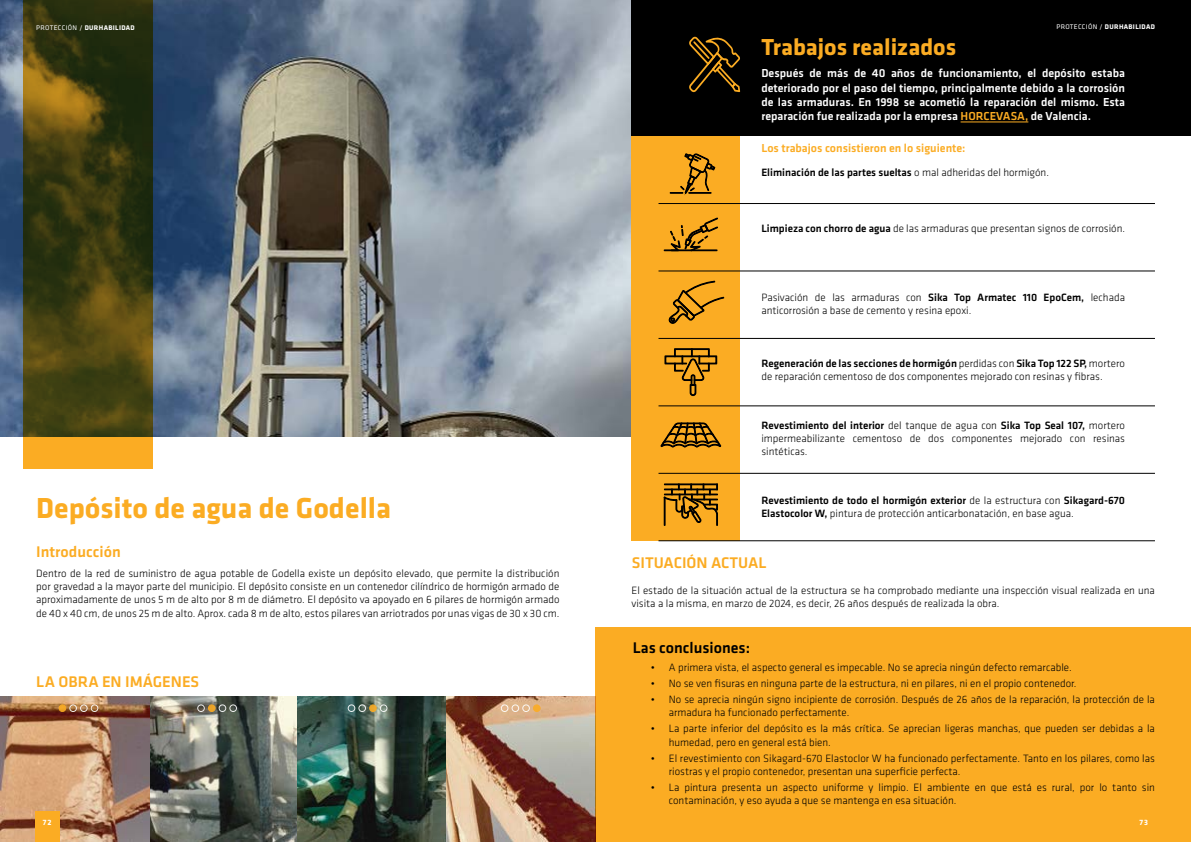
<style>
.page{position:relative;width:1191px;height:842px;background:#fff}
.page>*{position:absolute;margin:0;border:0;box-sizing:border-box;transform-origin:0 0}
.t1{font:700 30px "Klavika";color:#fbac23}
.t2{font:700 24px "Klavika";color:#fbac23}
.t3{font:500 16px "Klavika";color:#fbac23}
.t4{font:500 16px "Klavika";color:#000}
.t5{font:500 12px/14.4px "Klavika";color:#fff;text-align:justify}
.t6{font:500 12px "Klavika";color:#fbac23}
.t7{font:300 11px/13.2px "Klavika";color:#000}
.t8{font:500 11px "Klavika";color:#000}
.t9{font:700 8px "Klavika";color:#fff}
.t10{font:700 7px "Klavika";letter-spacing:.05em;color:#fff}
.s1{font-weight:400}
.s2{color:#fbac23}
.s3{font-weight:300}
.s4{font-weight:500}
</style>
<div class="page">
<img style="left:0;top:0;width:631px;height:437px">
<svg style="left:23px;top:0;width:130px;height:469px;background:#4d4512"></svg>
<img style="left:0;top:696px;width:595px;height:146px">
<div style="left:59px;top:705px;width:7px;height:6px;background:#f3a726;border-radius:50%"></div>
<div style="left:59px;top:704px;width:7px;height:8px;border:1px solid #fbac23;border-radius:50%"></div>
<div style="left:69px;top:704px;width:8px;height:8px;border:1px solid #fff;border-radius:50%"></div>
<div style="left:80px;top:704px;width:8px;height:8px;border:1px solid #fff;border-radius:50%"></div>
<div style="left:91px;top:704px;width:7px;height:8px;border:1px solid #fff;border-radius:50%"></div>
<div style="left:197px;top:704px;width:8px;height:8px;border:1px solid #fff;border-radius:50%"></div>
<div style="left:208px;top:705px;width:7px;height:6px;background:#eba327;border-radius:50%"></div>
<div style="left:208px;top:704px;width:7px;height:8px;border:1px solid #fbac23;border-radius:50%"></div>
<div style="left:219px;top:704px;width:7px;height:8px;border:1px solid #fff;border-radius:50%"></div>
<div style="left:229px;top:704px;width:8px;height:8px;border:1px solid #fff;border-radius:50%"></div>
<div style="left:348px;top:704px;width:7px;height:8px;border:1px solid #fff;border-radius:50%"></div>
<div style="left:358px;top:704px;width:8px;height:8px;border:1px solid #fff;border-radius:50%"></div>
<svg style="left:371px;top:706px;width:4px;height:4px"></svg>
<div style="left:369px;top:704px;width:8px;height:8px;border:1px solid #fbac23;border-radius:50%"></div>
<div style="left:380px;top:704px;width:7px;height:8px;border:1px solid #fff;border-radius:50%"></div>
<div style="left:501px;top:704px;width:7px;height:8px;border:1px solid #fff;border-radius:50%"></div>
<div style="left:511px;top:704px;width:8px;height:8px;border:1px solid #fff;border-radius:50%"></div>
<div style="left:522px;top:704px;width:8px;height:8px;border:1px solid #fff;border-radius:50%"></div>
<div style="left:533px;top:705px;width:7px;height:6px;background:#f7ac2d;border-radius:50%"></div>
<div style="left:533px;top:704px;width:7px;height:8px;border:1px solid #fbac23;border-radius:50%"></div>
<div style="left:631px;top:0;width:560px;height:136px;background:#000"></div>
<div style="left:631px;top:136px;width:109px;height:404px;background:#fbac23"></div>
<hr style="left:658px;top:203px;width:497px;height:1px;background:#000">
<hr style="left:658px;top:271px;width:497px;height:1px;background:#000">
<hr style="left:658px;top:338px;width:497px;height:1px;background:#000">
<hr style="left:658px;top:406px;width:497px;height:1px;background:#000">
<hr style="left:658px;top:473px;width:497px;height:1px;background:#000">
<hr style="left:658px;top:540px;width:497px;height:1px;background:#000">
<hr style="left:960px;top:122px;width:68px;height:1px;background:#fbac23">
<svg style="left:670px;top:153px;width:45px;height:41px"></svg>
<svg style="left:664px;top:484px;width:53px;height:42px"></svg>
<div style="left:664px;top:489px;width:53px;height:1px;border:1px solid #000"></div>
<svg style="left:668px;top:281px;width:56px;height:43px"></svg>
<svg style="left:664px;top:348px;width:53px;height:48px"></svg>
<svg style="left:660px;top:422px;width:61px;height:26px"></svg>
<svg style="left:689px;top:36px;width:51px;height:56px"></svg>
<div style="left:664px;top:250px;width:53px;height:1px;border:1px solid #000"></div>
<svg style="left:670px;top:218px;width:48px;height:33px"></svg>
<div style="left:595px;top:627px;width:596px;height:215px;background:#fbac23"></div>
<div style="left:35px;top:811px;width:25px;height:31px;background:#fbac23"></div>
<p class="t10" style="left:36px;top:23px;width:100px"><span class="s1">PROTECCIÓN /</span> DURHABILIDAD</p>
<h1 class="t1" style="left:36px;top:491px;width:356px">Depósito de agua de Godella</h1>
<h3 class="t3" style="left:36px;top:543px;width:86px">Introducción</h3>
<p class="t7" style="left:36px;top:567px;width:525px;text-align:justify">Dentro de la red de suministro de agua potable de Godella existe un depósito elevado, que permite la distribución por gravedad a la mayor parte del municipio. El depósito consiste en un contenedor cilíndrico de hormigón armado de aproximadamente de unos 5 m de alto por 8 m de diámetro. El depósito va apoyado en 6 pilares de hormigón armado de 40 x 40 cm, de unos 25 m de alto. Aprox. cada 8 m de alto, estos pilares van arriotrados por unas vigas de 30 x 30 cm.</p>
<h3 class="t3" style="left:36px;top:673px;width:164px">LA OBRA EN IMÁGENES</h3>
<h2 class="t2" style="left:761px;top:34px;width:196px">Trabajos realizados</h2>
<p class="t10" style="left:1056px;top:23px;width:100px"><span class="s1">PROTECCIÓN /</span> DURHABILIDAD</p>
<p class="t5" style="left:761px;top:66px;width:365px">Después de más de 40 años de funcionamiento, el depósito estaba deteriorado por el paso del tiempo, principalmente debido a la corrosión de las armaduras. En 1998 se acometió la reparación del mismo. Esta reparación fue realizada por la empresa <span class="s2">HORCEVASA,</span> de Valencia.</p>
<p class="t6" style="left:761px;top:142px;width:206px">Los trabajos consistieron en lo siguiente:</p>
<p class="t8" style="left:761px;top:166px;width:289px">Eliminación de las partes sueltas <span class="s3">o mal adheridas del hormigón.</span></p>
<p class="t7" style="left:761px;top:222px;width:365px"><span class="s4">Limpieza con chorro de agua</span> de las armaduras que presentan signos de corrosión.</p>
<p class="t7" style="left:761px;top:291px;width:365px">Pasivación de las armaduras con <span class="s4">Sika Top Armatec 110 EpoCem,</span> lechada anticorrosión a base de cemento y resina epoxi.</p>
<p class="t7" style="left:761px;top:357px;width:365px"><span class="s4">Regeneración de las secciones de hormigón</span> perdidas con <span class="s4">Sika Top 122 SP,</span> mortero de reparación cementoso de dos componentes mejorado con resinas y fibras.</p>
<p class="t7" style="left:761px;top:419px;width:365px;text-align:justify"><span class="s4">Revestimiento del interior</span> del tanque de agua con <span class="s4">Sika Top Seal 107,</span> mortero impermeabilizante cementoso de dos componentes mejorado con resinas sintéticas.</p>
<p class="t7" style="left:761px;top:494px;width:365px"><span class="s4">Revestimiento de todo el hormigón exterior</span> de la estructura con <span class="s4">Sikagard-670<br>Elastocolor W,</span> pintura de protección anticarbonatación, en base agua.</p>
<h3 class="t3" style="left:632px;top:554px;width:136px">SITUACIÓN ACTUAL</h3>
<p class="t7" style="left:631px;top:583px;width:525px">El estado de la situación actual de la estructura se ha comprobado mediante una inspección visual realizada en una visita a la misma, en marzo de 2024, es decir, 26 años después de realizada la obra.</p>
<h3 class="t4" style="left:633px;top:639px;width:119px">Las conclusiones:</h3>
<p class="t7" style="left:651px;top:661px;width:423px">• A primera vista, el aspecto general es impecable. No se aprecia ningún defecto remarcable.</p>
<p class="t7" style="left:651px;top:677px;width:427px">• No se ven fisuras en ninguna parte de la estructura, ni en pilares, ni en el propio contenedor.</p>
<p class="t7" style="left:669px;top:693px;width:487px;text-indent:-18px">• No se aprecia ningún signo incipiente de corrosión. Después de 26 años de la reparación, la protección de la armadura ha funcionado perfectamente.</p>
<p class="t7" style="left:669px;top:722px;width:487px;text-indent:-18px">• La parte inferior del depósito es la más crítica. Se aprecian ligeras manchas, que pueden ser debidas a la humedad, pero en general está bien.</p>
<p class="t7" style="left:669px;top:752px;width:487px;text-indent:-18px">• El revestimiento con Sikagard-670 Elastoclor W ha funcionado perfectamente. Tanto en los pilares, como las riostras y el propio contenedor, presentan una superficie perfecta.</p>
<p class="t7" style="left:669px;top:781px;width:488px;text-indent:-18px">• La pintura presenta un aspecto uniforme y limpio. El ambiente en que está es rural, por lo tanto sin contaminación, y eso ayuda a que se mantenga en esa situación.</p>
<p class="t9" style="left:43px;top:818px;width:10px">72</p>
<p class="t9" style="left:1139px;top:818px;width:10px">73</p>
</div>
